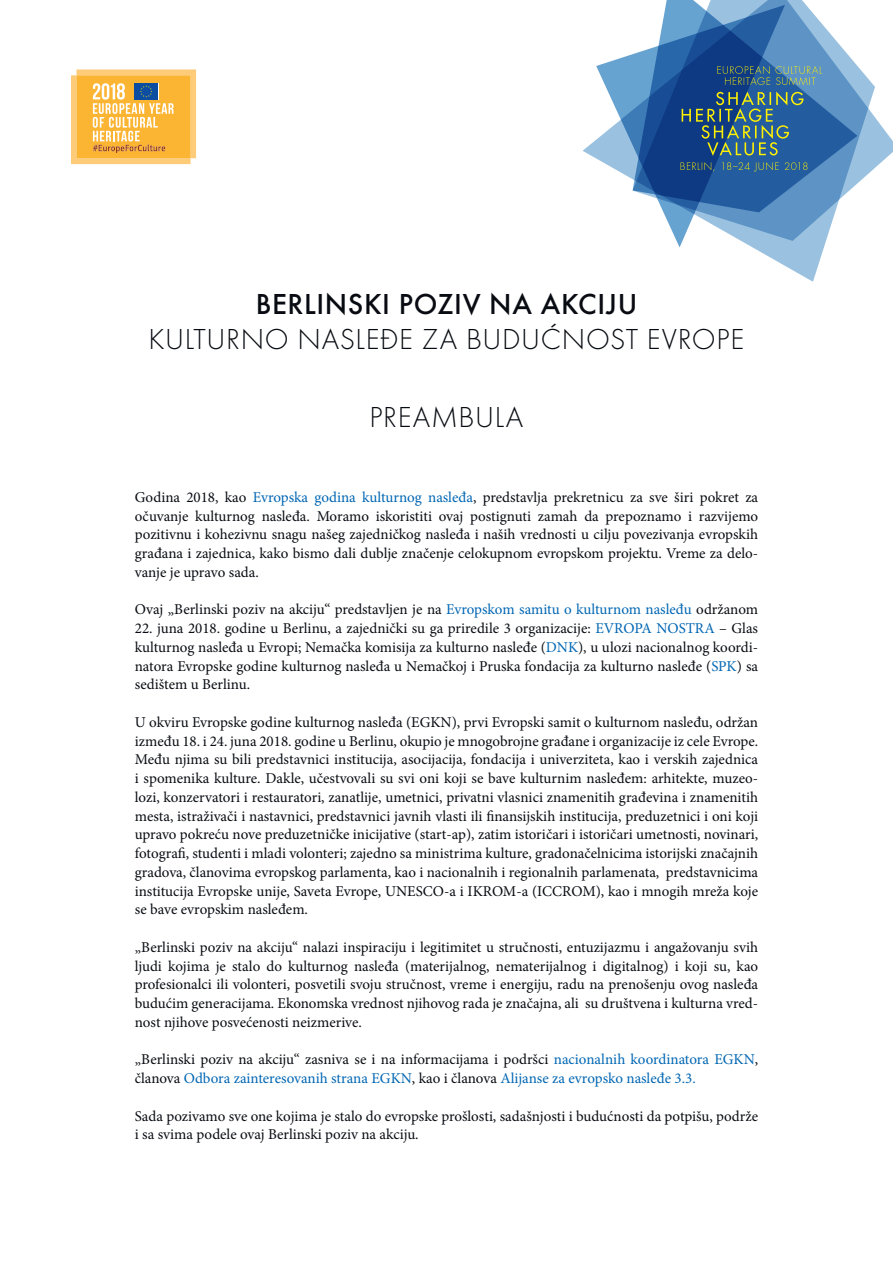
<style>
.page{position:relative;width:893px;height:1263px;background:#fff}
.page>*{position:absolute;margin:0;border:0;box-sizing:border-box;transform-origin:0 0}
.t1{font:300 30px "Futura";letter-spacing:.02em;color:#080c12}
.t2{font:500 30px "Futura";letter-spacing:.02em;color:#080c12}
.t3{font:15px/18.8px "Minion Pro";color:#080c12;text-align:justify}
.t4{font:15px/18.8px "Minion Pro";color:#0166b3}
.s1{color:#0166b3}
.s2{color:#080c12}
</style>
<div class="page">
<svg style="left:583px;top:140px;width:243px;height:142px"></svg>
<svg style="left:665px;top:0;width:228px;height:241px"></svg>
<svg style="left:596px;top:5px;width:189px;height:242px"></svg>
<svg style="left:681px;top:162px;width:126px;height:10px"></svg>
<svg style="left:717px;top:66px;width:105px;height:19px;background:#48748f"></svg>
<svg style="left:682px;top:91px;width:121px;height:65px;background:#3d667c"></svg>
<svg style="left:71px;top:69px;width:125px;height:95px;background:#f2bc5d"></svg>
<h1 class="t2" style="left:256px;top:282px;width:383px">BERLINSKI POZIV NA AKCIJU</h1>
<h1 class="t1" style="left:149px;top:320px;width:597px">KULTURNO NASLEĐE ZA BUDUĆNOST EVROPE</h1>
<h1 class="t1" style="left:369px;top:398px;width:156px">PREAMBULA</h1>
<p class="t3" style="left:135px;top:488px;width:625px">Godina 2018, kao <span class="s1">Evropska godina kulturnog nasleđa</span>, predstavlja prekretnicu za sve širi pokret za očuvanje kulturnog nasleđa. Moramo iskoristiti ovaj postignuti zamah da prepoznamo i razvijemo pozitivnu i kohezivnu snagu našeg zajedničkog nasleđa i naših vrednosti u cilju povezivanja evropskih građana i zajednica, kako bismo dali dublje značenje celokupnom evropskom projektu. Vreme za delo&shy;vanje je upravo sada.</p>
<p class="t3" style="left:135px;top:600px;width:625px">Ovaj „Berlinski poziv na akciju“ predstavljen je na <span class="s1">Evropskom samitu o kulturnom nasleđu</span> održanom</p>
<p class="t3" style="left:135px;top:619px;width:625px">22. juna 2018. godine u Berlinu, a zajednički su ga priredile 3 organizacije: <span class="s1">EVROPA NOSTRA</span> – Glas kulturnog nasleđa u Evropi; Nemačka komisija za kulturno nasleđe (<span class="s1">DNK</span>), u ulozi nacionalnog koordi&shy;natora Evropske godine kulturnog nasleđa u Nemačkoj i Pruska fondacija za kulturno nasleđe (<span class="s1">SPK</span>) sa sedištem u Berlinu.</p>
<p class="t3" style="left:135px;top:713px;width:625px">U okviru Evropske godine kulturnog nasleđa (EGKN), prvi Evropski samit o kulturnom nasleđu, održan između 18. i 24. juna 2018. godine u Berlinu, okupio je mnogobrojne građane i organizacije iz cele Evrope.<br>Među njima su bili predstavnici institucija, asocijacija, fondacija i univerziteta, kao i verskih zajednica i spomenika kulture. Dakle, učestvovali su svi oni koji se bave kulturnim nasleđem: arhitekte, muzeo&shy;lozi, konzervatori i restauratori, zanatlije, umetnici, privatni vlasnici znamenitih građevina i znamenitih mesta, istraživači i nastavnici, predstavnici javnih vlasti ili finansijskih institucija, preduzetnici i oni koji upravo pokreću nove preduzetničke inicijative (start-ap), zatim istoričari i istoričari umetnosti, novinari, fotografi, studenti i mladi volonteri; zajedno sa ministrima kulture, gradonačelnicima istorijski značajnih gradova, članovima evropskog parlamenta, kao i nacionalnih i regionalnih parlamenata, predstavnicima institucija Evropske unije, Saveta Evrope, UNESCO-a i IKROM-a (ICCROM), kao i mnogih mreža koje se bave evropskim nasleđem.</p>
<p class="t3" style="left:135px;top:938px;width:625px">„Berlinski poziv na akciju“ nalazi inspiraciju i legitimitet u stručnosti, entuzijazmu i angažovanju svih ljudi kojima je stalo do kulturnog nasleđa (materijalnog, nematerijalnog i digitalnog) i koji su, kao profesionalci ili volonteri, posvetili svoju stručnost, vreme i energiju, radu na prenošenju ovog nasleđa budućim generacijama. Ekonomska vrednost njihovog rada je značajna, ali su društvena i kulturna vred&shy;nost njihove posvećenosti neizmerive.</p>
<p class="t4" style="left:135px;top:1050px;width:625px"><span class="s2">„Berlinski poziv na akciju“ zasniva se i na informacijama i podršci</span> nacionalnih koordinatora EGKN<span class="s2">, članova</span> Odbora zainteresovanih strana EGKN<span class="s2">, kao i članova</span> Alijanse za evropsko nasleđe 3.3.</p>
<p class="t3" style="left:135px;top:1106px;width:625px">Sada pozivamo sve one kojima je stalo do evropske prošlosti, sadašnjosti i budućnosti da potpišu, podrže i sa svima podele ovaj Berlinski poziv na akciju.</p>
</div>
